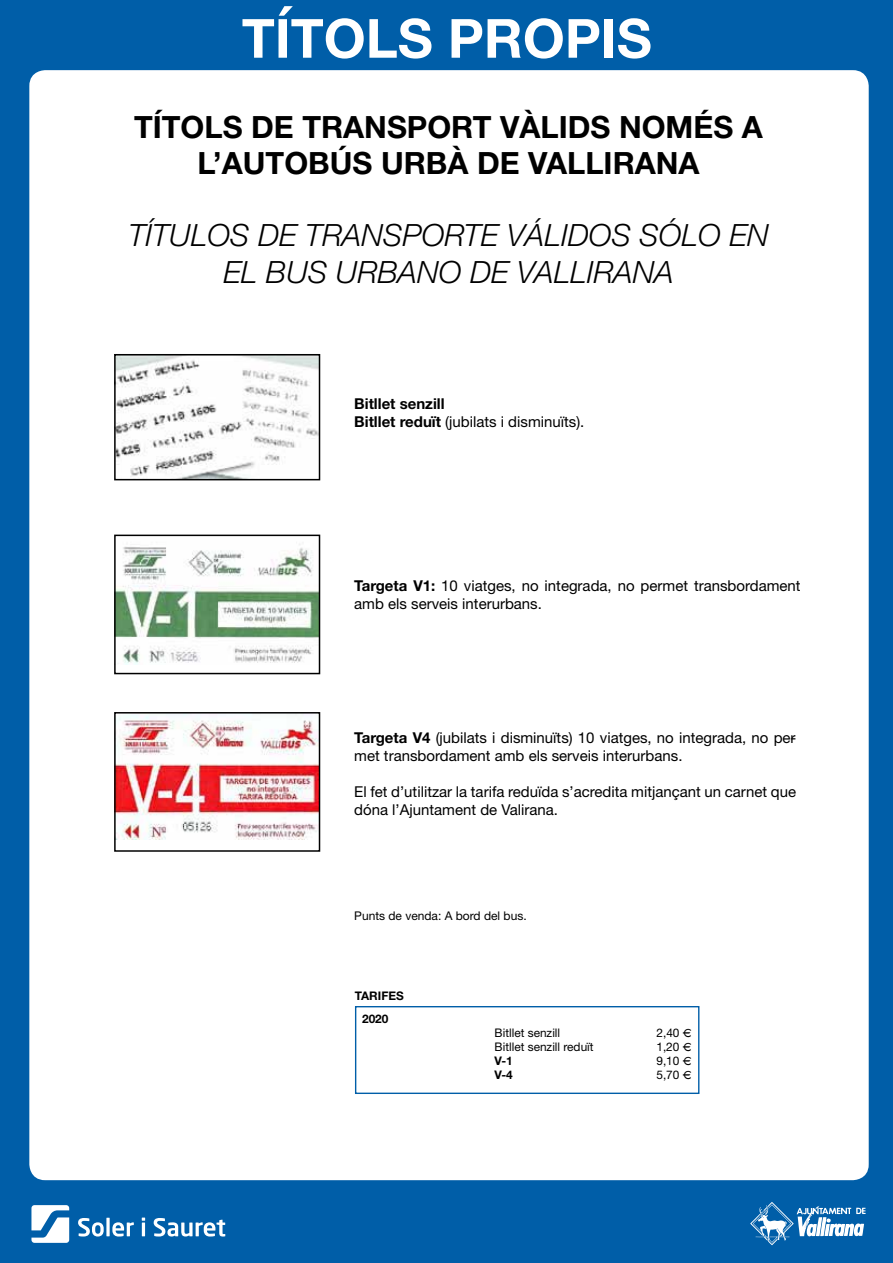
<style>
.page{position:relative;width:893px;height:1263px;background:#005ea8}
.page>*{position:absolute;margin:0;border:0;box-sizing:border-box;transform-origin:0 0}
.t1{font:700 54px "Helvetica Neue";color:#fff}
.t2{font:italic 300 30.75px/36.3px "Helvetica Neue LT Std";color:#000;text-align:center}
.t3{font:700 30.75px/36.3px "Helvetica Neue LT Std";color:#000;text-align:center}
.t4{font:15px/18px "Helvetica Neue LT Std";color:#000}
.t5{font:700 15px/18px "Helvetica Neue LT Std";color:#000}
.t6{font:12px "Helvetica Neue LT Std";color:#000}
.t7{font:11.85px "Helvetica Neue LT Std";color:#000}
.t8{font:700 11.85px "Helvetica Neue LT Std";color:#000}
.s1{font-weight:400}
.s2{font-weight:700}
.s3{font-family:"Euro Classic"}
</style>
<div class="page">
<div style="left:29px;top:70px;width:840px;height:1110px;background:#fff;border-radius:16px"></div>
<img style="left:116px;top:356px;width:202px;height:122px">
<div style="left:114px;top:354px;width:206px;height:126px;border:1px solid #000"></div>
<img style="left:116px;top:544px;width:202px;height:121px">
<div style="left:114px;top:535px;width:206px;height:139px;border:1px solid #000"></div>
<img style="left:116px;top:714px;width:202px;height:126px">
<div style="left:114px;top:712px;width:206px;height:140px;border:1px solid #000"></div>
<div style="left:355px;top:1006px;width:344px;height:88px;border:1px solid #005ea8"></div>
<svg style="left:750px;top:1202px;width:116px;height:43px"></svg>
<svg style="left:31px;top:1205px;width:38px;height:38px"></svg>
<svg style="left:78px;top:1218px;width:26px;height:18px"></svg>
<svg style="left:106px;top:1218px;width:4px;height:18px"></svg>
<svg style="left:112px;top:1222px;width:22px;height:14px"></svg>
<hr style="left:142px;top:1222px;width:3px;height:14px;background:#fff">
<svg style="left:142px;top:1217px;width:3px;height:4px"></svg>
<svg style="left:154px;top:1218px;width:71px;height:18px"></svg>
<h1 class="t1" style="left:242px;top:-4px;width:412px">TÍTOLS PROPIS</h1>
<h2 class="t3" style="left:134px;top:108px;width:630px">TÍTOLS DE TRANSPORT VÀLIDS NOMÉS A<br>L’AUTOBÚS URBÀ DE VALLIRANA</h2>
<h2 class="t2" style="left:128px;top:217px;width:642px">TÍTULOS DE TRANSPORTE VÁLIDOS SÓLO EN<br>EL BUS URBANO DE VALLIRANA</h2>
<p class="t5" style="left:354px;top:395px;width:232px">Bitllet senzill<br>Bitllet reduït <span class="s1">(jubilats i disminuïts).</span></p>
<p class="t4" style="left:354px;top:577px;width:448px"><span class="s2">Targeta V1:</span> 10 viatges, no integrada, no permet transbordament amb els serveis interurbans.</p>
<p class="t4" style="left:354px;top:728px;width:443px"><span class="s2">Targeta V4</span> (jubilats i disminuïts) 10 viatges, no integrada, no per&shy;met transbordament amb els serveis interurbans.</p>
<p class="t4" style="left:354px;top:782px;width:443px">El fet d’utilitzar la tarifa reduïda s’acredita mitjançant un carnet que dóna l’Ajuntament de Valirana.</p>
<p class="t6" style="left:354px;top:908px;width:174px">Punts de venda: A bord del bus.</p>
<p class="t8" style="left:355px;top:988px;width:50px">TARIFES</p>
<p class="t8" style="left:362px;top:1011px;width:28px">2020</p>
<p class="t7" style="left:495px;top:1025px;width:67px">Bitllet senzill</p>
<p class="t7" style="left:656px;top:1025px;width:37px">2,40 <span class="s3">D</span></p>
<p class="t7" style="left:495px;top:1039px;width:101px">Bitllet senzill reduït</p>
<p class="t7" style="left:656px;top:1039px;width:37px">1,20 <span class="s3">D</span></p>
<p class="t8" style="left:495px;top:1053px;width:20px">V-1</p>
<p class="t7" style="left:656px;top:1053px;width:37px">9,10 <span class="s3">D</span></p>
<p class="t8" style="left:495px;top:1067px;width:20px">V-4</p>
<p class="t7" style="left:656px;top:1067px;width:37px">5,70 <span class="s3">D</span></p>
</div>
